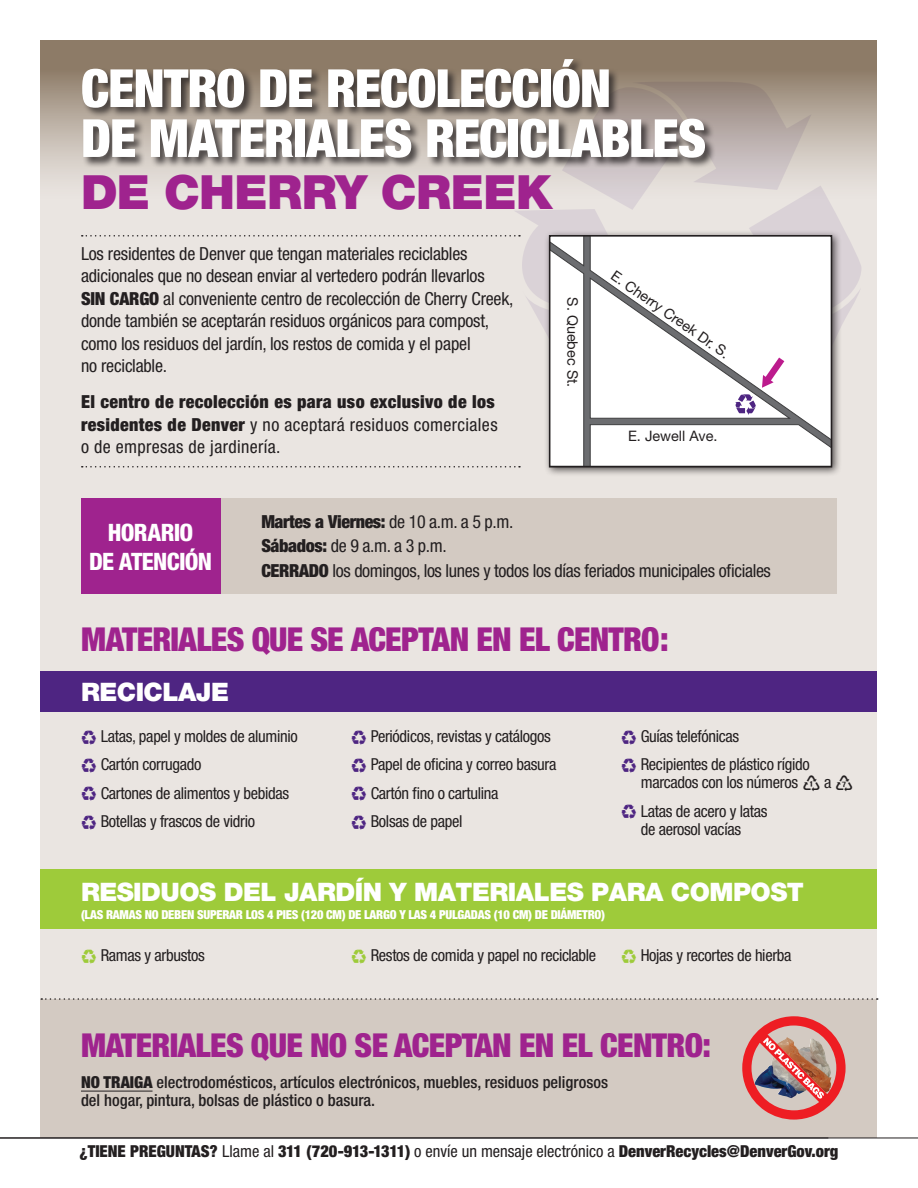
<style>
.page{position:relative;width:918px;height:1188px;background:#fff}
.page>*{position:absolute;margin:0;border:0;box-sizing:border-box;transform-origin:0 0}
.t1{font:900 condensed 52.65px "Helvetica Neue";letter-spacing:-.02em;color:#fff}
.t2{font:900 47.25px "Helvetica Neue";letter-spacing:-.015em;color:#9f238e}
.t3{font:900 condensed 33px "Helvetica Neue";letter-spacing:-.02em;color:#9f238e}
.t4{font:900 25.5px "Helvetica Neue";letter-spacing:-.02em;color:#fff}
.body_copy{font:800 condensed 24px/28.8px "Helvetica Neue";letter-spacing:-.03em;color:#fff;text-align:center}
.body_copy-2{font:condensed 18px/22.5px "Helvetica Neue";letter-spacing:-.01em;color:#231f20}
.body_copy-3{font:900 condensed 18px/22.5px "Helvetica Neue";letter-spacing:.02em;color:#231f20}
.body_copy-4{font:900 condensed 18px "Helvetica Neue";letter-spacing:-.02em;color:#231f20}
.body_copy-5{font:condensed 16.5px/18px "Helvetica Neue";letter-spacing:-.02em;color:#231f20}
.body_copy-6{font:500 condensed 16.5px/18px "Helvetica Neue";color:#231f20}
.body_copy-7{font:900 condensed 16.5px "Helvetica Neue";color:#231f20}
.t5{font:14.4px "Helvetica Neue";color:#231f20}
.t6{font:900 condensed 12.3px "Helvetica Neue";letter-spacing:-.02em;color:#fff}
.s1{font-weight:900}
.s2{font-weight:400}
</style>
<div class="page">
<div style="left:40px;top:40px;width:838px;height:1098px;background:#eae5e1"></div>
<div style="left:40px;top:999px;width:838px;height:139px;background:#d3cac2"></div>
<svg style="left:41px;top:998px;width:837px;height:2px"></svg>
<hr style="left:81px;top:1091px;width:72px;height:1px;background:#231f20">
<div style="left:40px;top:671px;width:838px;height:40px;background:#4e2582"></div>
<div style="left:40px;top:870px;width:838px;height:59px;background:#9ecb3a"></div>
<hr style="left:0;top:1138px;width:918px;height:1px;background:#231f20">
<svg style="left:742px;top:1016px;width:104px;height:104px"></svg>
<svg style="left:40px;top:40px;width:838px;height:159px"></svg>
<div style="left:81px;top:498px;width:756px;height:95px;background:#d3cac2"></div>
<svg style="left:82px;top:235px;width:429px;height:2px"></svg>
<svg style="left:82px;top:466px;width:438px;height:2px"></svg>
<div style="left:81px;top:58px;width:635px;height:111px;background:#231f20;opacity:.75"></div>
<div style="left:81px;top:498px;width:139px;height:95px;background:#9f238e"></div>
<div style="left:543px;top:229px;width:299px;height:248px;background:#231f20;opacity:.75"></div>
<div style="left:552px;top:429px;width:277px;height:36px;background:#fff"></div>
<svg style="left:514px;top:82px;width:347px;height:347px"></svg>
<p class="t1" style="left:81px;top:56px;width:532px">CENTRO DE RECOLECCIÓN</p>
<p class="t1" style="left:81px;top:106px;width:627px">DE MATERIALES RECICLABLES</p>
<p class="t2" style="left:81px;top:164px;width:473px">DE CHERRY CREEK</p>
<p class="body_copy-2" style="left:81px;top:242px;width:434px">Los residentes de Denver que tengan materiales reciclables adicionales que no desean enviar al vertedero podrán llevarlos <span class="s1">SIN CARGO</span> al conveniente centro de recolección de Cherry Creek, donde también se aceptarán residuos orgánicos para compost, como los residuos del jardín, los restos de comida y el papel<br>no reciclable.</p>
<p class="body_copy-3" style="left:81px;top:390px;width:418px">El centro de recolección es para uso exclusivo de los residentes de Denver <span class="s2">y no aceptará residuos comerciales o de empresas de jardinería.</span></p>
<p class="t5" style="left:581px;top:297px;width:92px;rotate:90deg">S. Quebec St.</p>
<p class="t5" style="left:618px;top:267px;width:143px;rotate:35deg">E. Cherry Creek Dr. S.</p>
<p class="t5" style="left:628px;top:428px;width:91px">E. Jewell Ave.</p>
<p class="body_copy" style="left:89px;top:518px;width:124px">HORARIO<br>DE ATENCIÓN</p>
<p class="body_copy-4" style="left:261px;top:510px;width:254px">Martes a Viernes: <span class="s2">de 10 a.m. a 5 p.m.</span></p>
<p class="body_copy-2" style="left:261px;top:535px;width:187px"><span class="s1">Sábados:</span> de 9 a.m. a 3 p.m.</p>
<p class="body_copy-2" style="left:261px;top:559px;width:511px"><span class="s1">CERRADO</span> los domingos, los lunes y todos los días feriados municipales oficiales</p>
<p class="t3" style="left:81px;top:619px;width:589px">MATERIALES QUE SE ACEPTAN EN EL CENTRO:</p>
<p class="t4" style="left:81px;top:677px;width:149px">RECICLAJE</p>
<p class="body_copy-5" style="left:101px;top:727px;width:199px">Latas, papel y moldes de aluminio</p>
<p class="body_copy-5" style="left:101px;top:755px;width:102px">Cartón corrugado</p>
<p class="body_copy-5" style="left:101px;top:784px;width:190px">Cartones de alimentos y bebidas</p>
<p class="body_copy-5" style="left:101px;top:812px;width:156px">Botellas y frascos de vidrio</p>
<p class="body_copy-5" style="left:371px;top:727px;width:182px">Periódicos, revistas y catálogos</p>
<p class="body_copy-5" style="left:371px;top:755px;width:187px">Papel de oficina y correo basura</p>
<p class="body_copy-5" style="left:371px;top:784px;width:129px">Cartón fino o cartulina</p>
<p class="body_copy-5" style="left:371px;top:812px;width:93px">Bolsas de papel</p>
<p class="body_copy-5" style="left:641px;top:727px;width:100px">Guías telefónicas</p>
<p class="body_copy-5" style="left:641px;top:755px;width:215px">Recipientes de plástico rígido marcados con los números ♳ a ♹</p>
<p class="body_copy-5" style="left:641px;top:802px;width:128px">Latas de acero y latas de aerosol vacías</p>
<p class="t4" style="left:81px;top:877px;width:724px">RESIDUOS DEL JARDÍN Y MATERIALES PARA COMPOST</p>
<p class="t6" style="left:81px;top:907px;width:526px">(LAS RAMAS NO DEBEN SUPERAR LOS 4 PIES (120 CM) DE LARGO Y LAS 4 PULGADAS (10 CM) DE DIÁMETRO)</p>
<p class="body_copy-5" style="left:101px;top:946px;width:106px">Ramas y arbustos</p>
<p class="body_copy-5" style="left:371px;top:946px;width:227px">Restos de comida y papel no reciclable</p>
<p class="body_copy-5" style="left:641px;top:946px;width:152px">Hojas y recortes de hierba</p>
<p class="t3" style="left:81px;top:1025px;width:632px">MATERIALES QUE NO SE ACEPTAN EN EL CENTRO:</p>
<p class="body_copy-6" style="left:81px;top:1073px;width:529px"><span class="s1">NO TRAIGA</span> electrodomésticos, artículos electrónicos, muebles, residuos peligrosos del hogar, pintura, bolsas de plástico o basura.</p>
<p class="body_copy-7" style="left:79px;top:1141px;width:761px">¿TIENE PREGUNTAS? <span class="s2">Llame al</span> 311 (720-913-1311) <span class="s2">o envíe un mensaje electrónico a</span> DenverRecycles@DenverGov.org</p>
</div>
